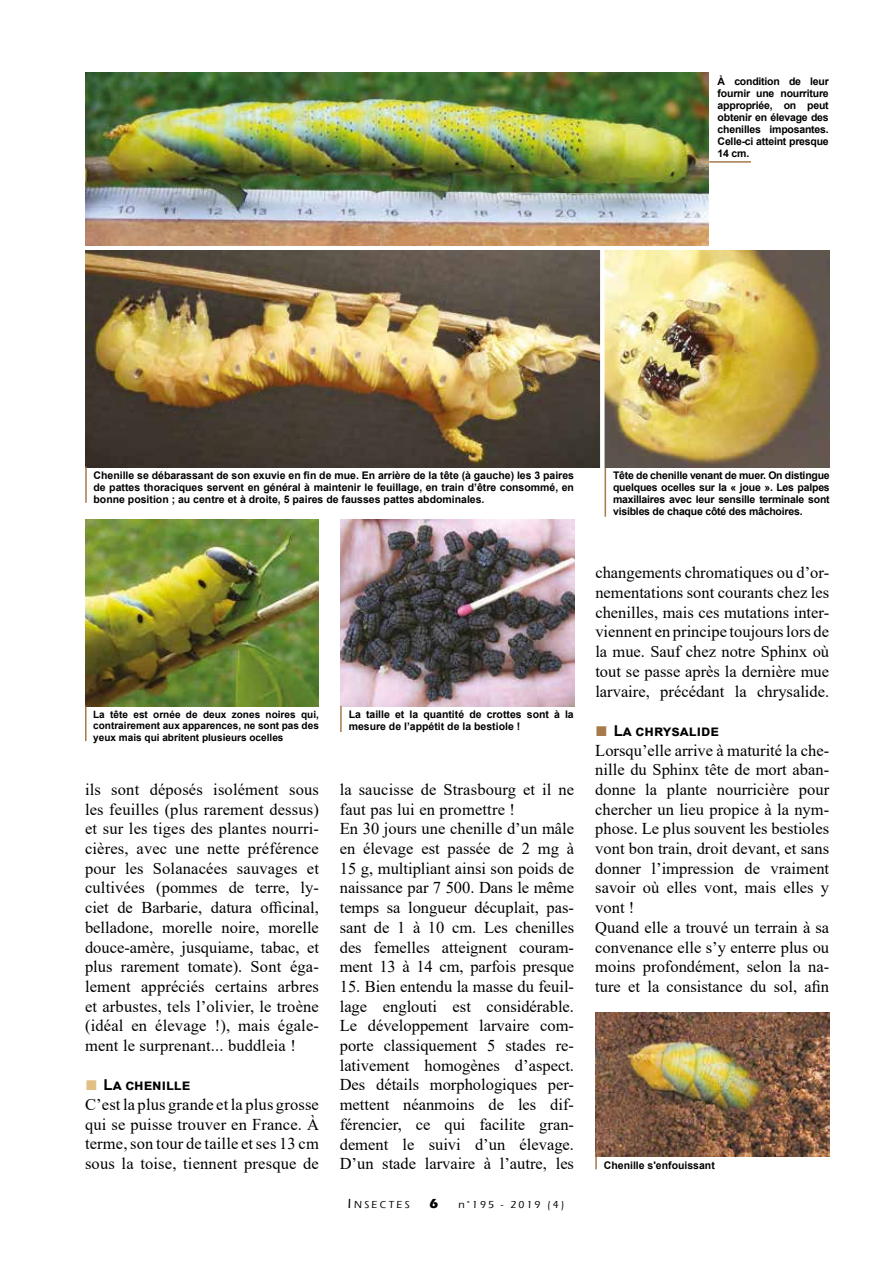
<style>
.page{position:relative;width:893px;height:1263px;background:#fff}
.page>*{position:absolute;margin:0;border:0;box-sizing:border-box;transform-origin:0 0}
.t1{font:16.5px/19.6px "Times New Roman";color:#000;text-align:justify}
.t2{font:700 15px "Arial";color:#000}
.t3{font:700 10.5px/12px "Arial";color:#000;text-align:justify}
.t4{font:500 10.5px "Eras ITC";letter-spacing:.2em;color:#000}
.t5{font:700 10.05px/11.6px "Arial";color:#000;text-align:justify}
.s1{font-family:"Century Gothic";font-weight:400;font-size:21px;color:#e1c083}
.s2{font-size:13.5px}
.s3{font-weight:700;font-size:13.5px}
.s4{font-family:"Century Gothic";font-weight:400;font-size:21px;color:#a67a4b}
</style>
<div class="page">
<img style="left:85px;top:519px;width:234px;height:187px">
<img style="left:85px;top:72px;width:623px;height:173px">
<img style="left:595px;top:1013px;width:234px;height:144px">
<hr style="left:605px;top:467px;width:1px;height:50px;background:#a67a4b">
<hr style="left:85px;top:706px;width:2px;height:35px;background:#a67a4b">
<hr style="left:709px;top:161px;width:42px;height:2px;background:#a67a4b">
<img style="left:85px;top:250px;width:744px;height:217px">
<img style="left:340px;top:519px;width:234px;height:187px">
<hr style="left:85px;top:467px;width:2px;height:36px;background:#a67a4b">
<hr style="left:340px;top:706px;width:2px;height:26px;background:#a67a4b">
<div style="left:600px;top:249px;width:5px;height:219px;background:#fff"></div>
<svg style="left:595px;top:1157px;width:2px;height:12px"></svg>
<p class="t3" style="left:718px;top:75px;width:113px">À condition de leur fournir une nourriture appropriée, on peut obtenir en élevage des chenilles imposantes.<br>Celle-ci atteint presque 14 cm.</p>
<p class="t3" style="left:94px;top:469px;width:482px">Chenille se débarassant de son exuvie en fin de mue. En arrière de la tête (à gauche) les 3 paires de pattes thoraciques servent en général à maintenir le feuillage, en train d’être consommé, en bonne position ; au centre et à droite, 5 paires de fausses pattes abdominales.</p>
<p class="t5" style="left:93px;top:708px;width:227px">La tête est ornée de deux zones noires qui, contrairement aux apparences, ne sont pas des yeux mais qui abritent plusieurs ocelles</p>
<p class="t1" style="left:85px;top:779px;width:235px">ils sont déposés isolément sous les feuilles (plus rarement dessus) et sur les tiges des plantes nourri&shy;cières, avec une nette préférence pour les Solanacées sauvages et cultivées (pommes de terre, ly&shy;ciet de Barbarie, datura officinal, belladone, morelle noire, morelle douce-amère, jusquiame, tabac, et plus rarement tomate). Sont éga&shy;lement appréciés certains arbres et arbustes, tels l’olivier, le troène (idéal en élevage !), mais égale&shy;ment le surprenant... buddleia !</p>
<p class="t2" style="left:85px;top:1074px;width:107px"><span class="s1">■</span> La chenille</p>
<p class="t1" style="left:85px;top:1094px;width:235px">C’est la plus grande et la plus grosse qui se puisse trouver en France. À terme, son tour de taille et ses 13 cm sous la toise, tiennent presque de</p>
<p class="t3" style="left:349px;top:708px;width:227px">La taille et la quantité de crottes sont à la mesure de l’appétit de la bestiole !</p>
<p class="t1" style="left:340px;top:779px;width:236px;text-align:left">la saucisse de Strasbourg et il ne faut pas lui en promettre !<br>En 30 jours une chenille d’un mâle en élevage est passée de 2 mg à<br>15 g, multipliant ainsi son poids de naissance par 7 500. Dans le même temps sa longueur décuplait, pas&shy;sant de 1 à 10 cm. Les chenilles des femelles atteignent couram&shy;ment 13 à 14 cm, parfois presque</p>
<p class="t1" style="left:340px;top:976px;width:236px">15. Bien entendu la masse du feuil&shy;lage englouti est considérable.<br>Le développement larvaire com&shy;porte classiquement 5 stades re&shy;lativement homogènes d’aspect.<br>Des détails morphologiques per&shy;mettent néanmoins de les dif&shy;férencier, ce qui facilite gran&shy;dement le suivi d’un élevage.<br>D’un stade larvaire à l’autre, les</p>
<p class="t4" style="left:348px;top:1199px;width:218px"><span class="s2">I</span>NSECTES <span class="s3">6</span> n°195 - 2019 (4)</p>
<p class="t3" style="left:613px;top:470px;width:218px">Tête de chenille venant de muer. On distingue quelques ocelles sur la « joue ». Les palpes maxillaires avec leur sensille terminale sont visibles de chaque côté des mâchoires.</p>
<p class="t1" style="left:595px;top:562px;width:235px">changements chromatiques ou d’or&shy;nementations sont courants chez les chenilles, mais ces mutations inter&shy;viennent en principe toujours lors de la mue. Sauf chez notre Sphinx où tout se passe après la dernière mue larvaire, précédant la chrysalide.</p>
<p class="t2" style="left:595px;top:720px;width:125px"><span class="s4">■</span> La chrysalide</p>
<p class="t1" style="left:595px;top:740px;width:235px;text-align:left">Lorsqu’elle arrive à maturité la che&shy;nille du Sphinx tête de mort aban&shy;donne la plante nourricière pour chercher un lieu propice à la nym&shy;phose. Le plus souvent les bestioles vont bon train, droit devant, et sans donner l’impression de vraiment savoir où elles vont, mais elles y vont !<br>Quand elle a trouvé un terrain à sa convenance elle s’y enterre plus ou moins profondément, selon la na&shy;ture et la consistance du sol, afin</p>
<p class="t3" style="left:604px;top:1160px;width:113px">Chenille s'enfouissant</p>
</div>
